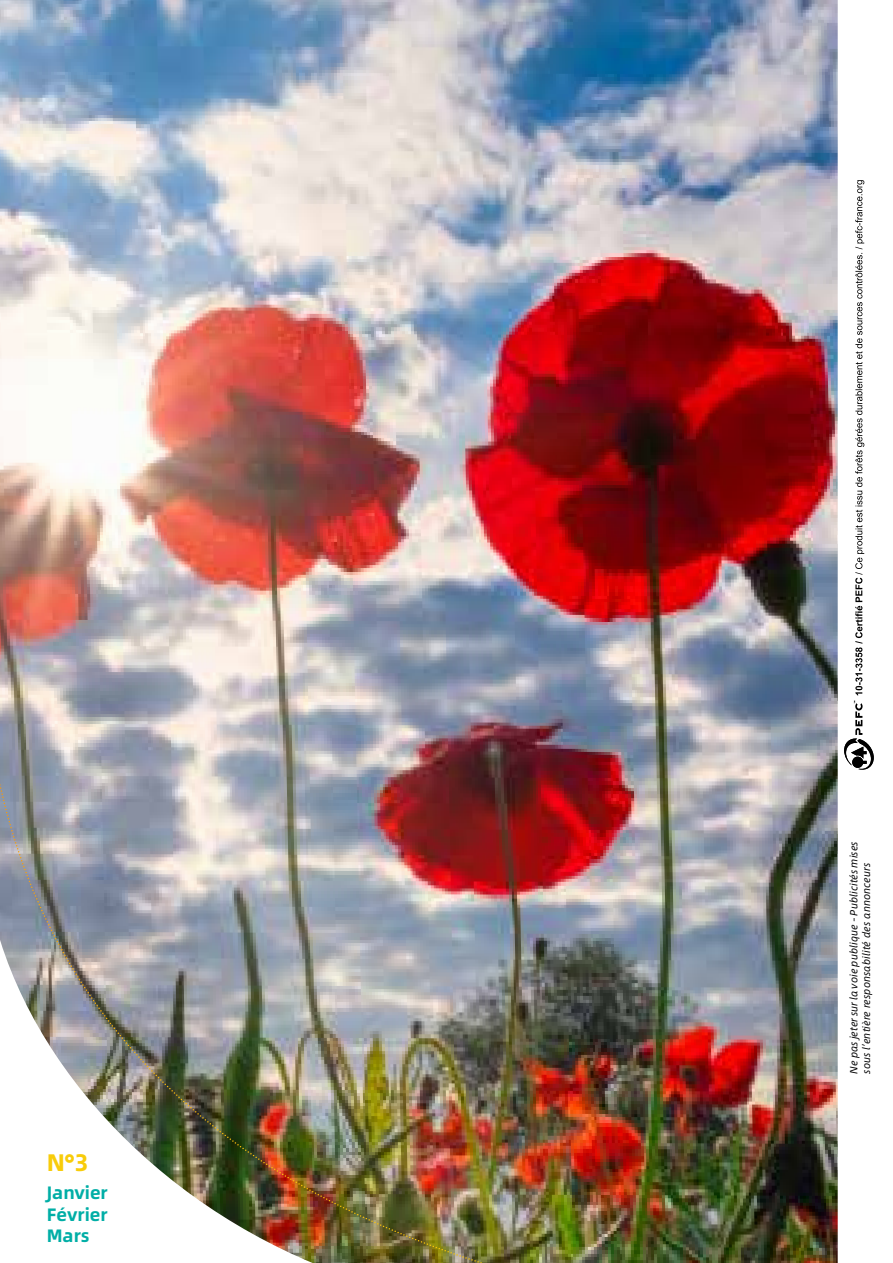
<style>
.page{position:relative;width:893px;height:1263px;background:#fff}
.page>*{position:absolute;margin:0;border:0;box-sizing:border-box;transform-origin:0 0}
.t1{font:700 24px "Alibaba Sans";color:#f8cc0a}
.t2{font:700 18px/21.6px "Alibaba Sans";color:#00aea6;text-align:justify}
.t3{font:italic 10.5px/12.6px "Alibaba Sans";letter-spacing:.02em;color:#020203}
</style>
<div class="page">
<img style="left:0;top:0;width:838px;height:1263px">
<img style="left:0;top:740px;width:591px;height:523px">
<img style="left:0;top:893px;width:344px;height:370px">
<svg style="left:855px;top:180px;width:9px;height:515px"></svg>
<svg style="left:844px;top:701px;width:30px;height:69px"></svg>
<h1 class="t1" style="left:47px;top:1144px;width:43px">N°3</h1>
<h2 class="t2" style="left:47px;top:1181px;width:63px">Janvier Février Mars</h2>
<p class="t3" style="left:847px;top:1073px;width:234px;rotate:-90deg">Ne pas jeter sur la voie publique - Publicités mises sous l’entière responsabilité des annonceurs</p>
</div>
